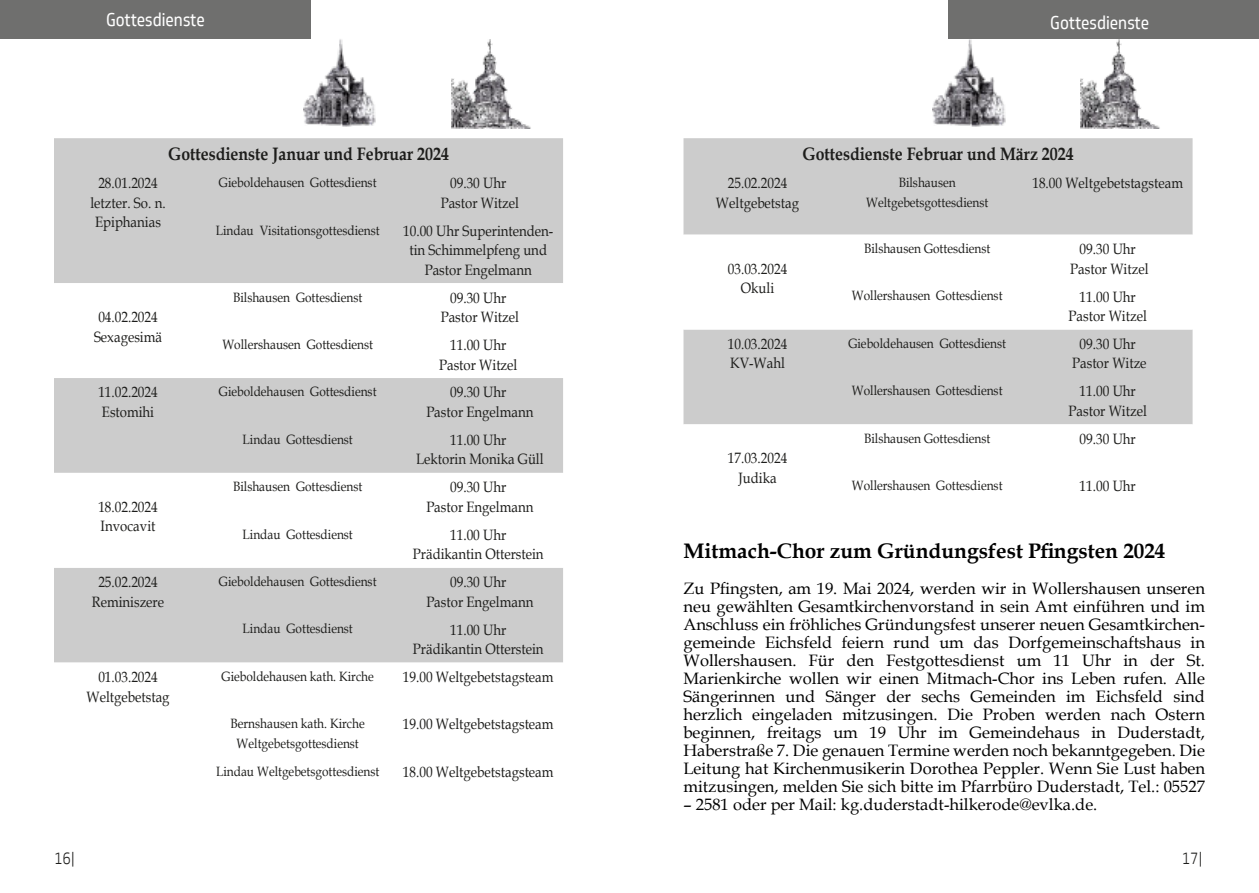
<style>
.page{position:relative;width:1259px;height:893px;background:#fff}
.page>*{position:absolute;margin:0;border:0;box-sizing:border-box;transform-origin:0 0}
.t1{font:700 21px "Book Antiqua";color:#000}
.t2{font:700 18px "Book Antiqua";color:#1d1d1b;scale:.88 1}
.t3{font:18px "Soleto";color:#fff;scale:.85 1}
.t4{font:16.5px/18px "Book Antiqua";color:#000;text-align:justify}
.t5{font:300 16.5px "Soleto";color:#1d1d1b;scale:.88 1}
.t6{font:15px/19.5px "Book Antiqua";color:#1d1d1b;text-align:center;scale:.88 1}
.t7{font:13.5px/19.5px "Book Antiqua";color:#1d1d1b;text-align:center;scale:.88 1}
</style>
<div class="page">
<div style="left:0;top:0;width:311px;height:38px;background:#6f6f6e"></div>
<img style="left:303px;top:38px;width:73px;height:89px">
<img style="left:451px;top:40px;width:80px;height:88px">
<div style="left:54px;top:138px;width:509px;height:145px;background:#ccc"></div>
<div style="left:54px;top:568px;width:509px;height:95px;background:#ccc"></div>
<div style="left:54px;top:378px;width:509px;height:95px;background:#ccc"></div>
<div style="left:948px;top:0;width:311px;height:38px;background:#6f6f6e"></div>
<img style="left:932px;top:38px;width:74px;height:89px">
<img style="left:1081px;top:40px;width:79px;height:88px">
<div style="left:683px;top:138px;width:509px;height:97px;background:#ccc"></div>
<div style="left:683px;top:329px;width:509px;height:95px;background:#ccc"></div>
<p class="t3" style="left:106px;top:12px;width:118px">Gottesdienste</p>
<p class="t2" style="left:168px;top:147px;width:320px">Gottesdienste Januar und Februar 2024</p>
<p class="t6" style="left:90px;top:175px;width:87px">28.01.2024 letzter. So. n.<br>Epiphanias</p>
<p class="t7" style="left:219px;top:174px;width:181px">Gieboldehausen Gottesdienst</p>
<p class="t6" style="left:441px;top:175px;width:90px">09.30 Uhr<br>Pastor Witzel</p>
<p class="t7" style="left:216px;top:222px;width:188px">Lindau Visitationsgottesdienst</p>
<p class="t6" style="left:403px;top:223px;width:172px">10.00 Uhr Superintenden&shy;tin Schimmelpfeng und<br>Pastor Engelmann</p>
<p class="t6" style="left:94px;top:309px;width:79px;text-align:left">04.02.2024<br>Sexagesimä</p>
<p class="t7" style="left:233px;top:289px;width:148px">Bilshausen Gottesdienst</p>
<p class="t6" style="left:441px;top:289px;width:90px">09.30 Uhr<br>Pastor Witzel</p>
<p class="t7" style="left:222px;top:336px;width:173px">Wollershausen Gottesdienst</p>
<p class="t6" style="left:439px;top:337px;width:90px">11.00 Uhr<br>Pastor Witzel</p>
<p class="t6" style="left:98px;top:384px;width:69px;text-align:left">11.02.2024<br>Estomihi</p>
<p class="t7" style="left:219px;top:384px;width:181px">Gieboldehausen Gottesdienst</p>
<p class="t6" style="left:426px;top:384px;width:123px">09.30 Uhr<br>Pastor Engelmann</p>
<p class="t7" style="left:243px;top:431px;width:127px">Lindau Gottesdienst</p>
<p class="t6" style="left:416px;top:432px;width:146px">11.00 Uhr<br>Lektorin Monika Güll</p>
<p class="t6" style="left:98px;top:499px;width:69px;text-align:left">18.02.2024<br>Invocavit</p>
<p class="t7" style="left:233px;top:478px;width:148px">Bilshausen Gottesdienst</p>
<p class="t6" style="left:426px;top:479px;width:123px">09.30 Uhr<br>Pastor Engelmann</p>
<p class="t7" style="left:243px;top:526px;width:127px">Lindau Gottesdienst</p>
<p class="t6" style="left:413px;top:527px;width:150px">11.00 Uhr<br>Prädikantin Otterstein</p>
<p class="t6" style="left:92px;top:574px;width:84px">25.02.2024<br>Reminiszere</p>
<p class="t7" style="left:219px;top:573px;width:181px">Gieboldehausen Gottesdienst</p>
<p class="t6" style="left:426px;top:574px;width:123px">09.30 Uhr<br>Pastor Engelmann</p>
<p class="t7" style="left:243px;top:621px;width:127px">Lindau Gottesdienst</p>
<p class="t6" style="left:413px;top:621px;width:150px">11.00 Uhr<br>Prädikantin Otterstein</p>
<p class="t6" style="left:86px;top:669px;width:96px">01.03.2024<br>Weltgebetstag</p>
<p class="t7" style="left:222px;top:668px;width:175px">Gieboldehausen kath. Kirche</p>
<p class="t6" style="left:403px;top:669px;width:173px">19.00 Weltgebetstagsteam</p>
<p class="t7" style="left:231px;top:716px;width:154px">Bernshausen kath. Kirche<br>Weltgebetsgottesdienst</p>
<p class="t6" style="left:403px;top:716px;width:173px">19.00 Weltgebetstagsteam</p>
<p class="t7" style="left:216px;top:763px;width:187px">Lindau Weltgebetsgottesdienst</p>
<p class="t6" style="left:403px;top:764px;width:173px">18.00 Weltgebetstagsteam</p>
<p class="t5" style="left:54px;top:851px;width:25px">16|</p>
<p class="t3" style="left:1050px;top:15px;width:118px">Gottesdienste</p>
<p class="t2" style="left:802px;top:147px;width:309px">Gottesdienste Februar und März 2024</p>
<p class="t6" style="left:716px;top:175px;width:96px">25.02.2024<br>Weltgebetstag</p>
<p class="t7" style="left:866px;top:174px;width:140px">Bilshausen<br>Weltgebetsgottesdienst</p>
<p class="t6" style="left:1032px;top:175px;width:173px">18.00 Weltgebetstagsteam</p>
<p class="t6" style="left:728px;top:260px;width:69px">03.03.2024<br>Okuli</p>
<p class="t7" style="left:864px;top:240px;width:145px">Bilshausen Gottesdienst</p>
<p class="t6" style="left:1070px;top:241px;width:90px">09.30 Uhr<br>Pastor Witzel</p>
<p class="t7" style="left:852px;top:288px;width:173px">Wollershausen Gottesdienst</p>
<p class="t6" style="left:1068px;top:288px;width:90px">11.00 Uhr<br>Pastor Witzel</p>
<p class="t6" style="left:728px;top:336px;width:69px;text-align:left">10.03.2024<br>KV-Wahl</p>
<p class="t7" style="left:848px;top:335px;width:181px">Gieboldehausen Gottesdienst</p>
<p class="t6" style="left:1072px;top:336px;width:86px">09.30 Uhr<br>Pastor Witze</p>
<p class="t7" style="left:852px;top:382px;width:173px">Wollershausen Gottesdienst</p>
<p class="t6" style="left:1068px;top:383px;width:90px">11.00 Uhr<br>Pastor Witzel</p>
<p class="t6" style="left:728px;top:450px;width:69px">17.03.2024<br>Judika</p>
<p class="t7" style="left:864px;top:430px;width:145px">Bilshausen Gottesdienst</p>
<p class="t6" style="left:1079px;top:431px;width:65px">09.30 Uhr</p>
<p class="t7" style="left:852px;top:477px;width:173px">Wollershausen Gottesdienst</p>
<p class="t6" style="left:1079px;top:478px;width:65px">11.00 Uhr</p>
<p class="t1" style="left:683px;top:543px;width:483px">Mitmach-Chor zum Gründungsfest Pfingsten 2024</p>
<p class="t4" style="left:683px;top:581px;width:523px">Zu Pfingsten, am 19. Mai 2024, werden wir in Wollershausen unseren neu gewählten Gesamtkirchenvorstand in sein Amt einführen und im Anschluss ein fröhliches Gründungsfest unserer neuen Gesamtkirchen&shy;gemeinde Eichsfeld feiern rund um das Dorfgemeinschaftshaus in Wollershausen. Für den Festgottesdienst um 11 Uhr in der St.<br>Marienkirche wollen wir einen Mitmach-Chor ins Leben rufen. Alle Sängerinnen und Sänger der sechs Gemeinden im Eichsfeld sind herzlich eingeladen mitzusingen. Die Proben werden nach Ostern beginnen, freitags um 19 Uhr im Gemeindehaus in Duderstadt, Haberstraße 7. Die genauen Termine werden noch bekanntgegeben. Die Leitung hat Kirchenmusikerin Dorothea Peppler. Wenn Sie Lust haben mitzusingen, melden Sie sich bitte im Pfarrbüro Duderstadt, Tel.: 05527</p>
<p class="t4" style="left:683px;top:797px;width:415px">– 2581 oder per Mail: kg.duderstadt-hilkerode@evlka.de.</p>
<p class="t5" style="left:1181px;top:851px;width:25px">17|</p>
</div>
